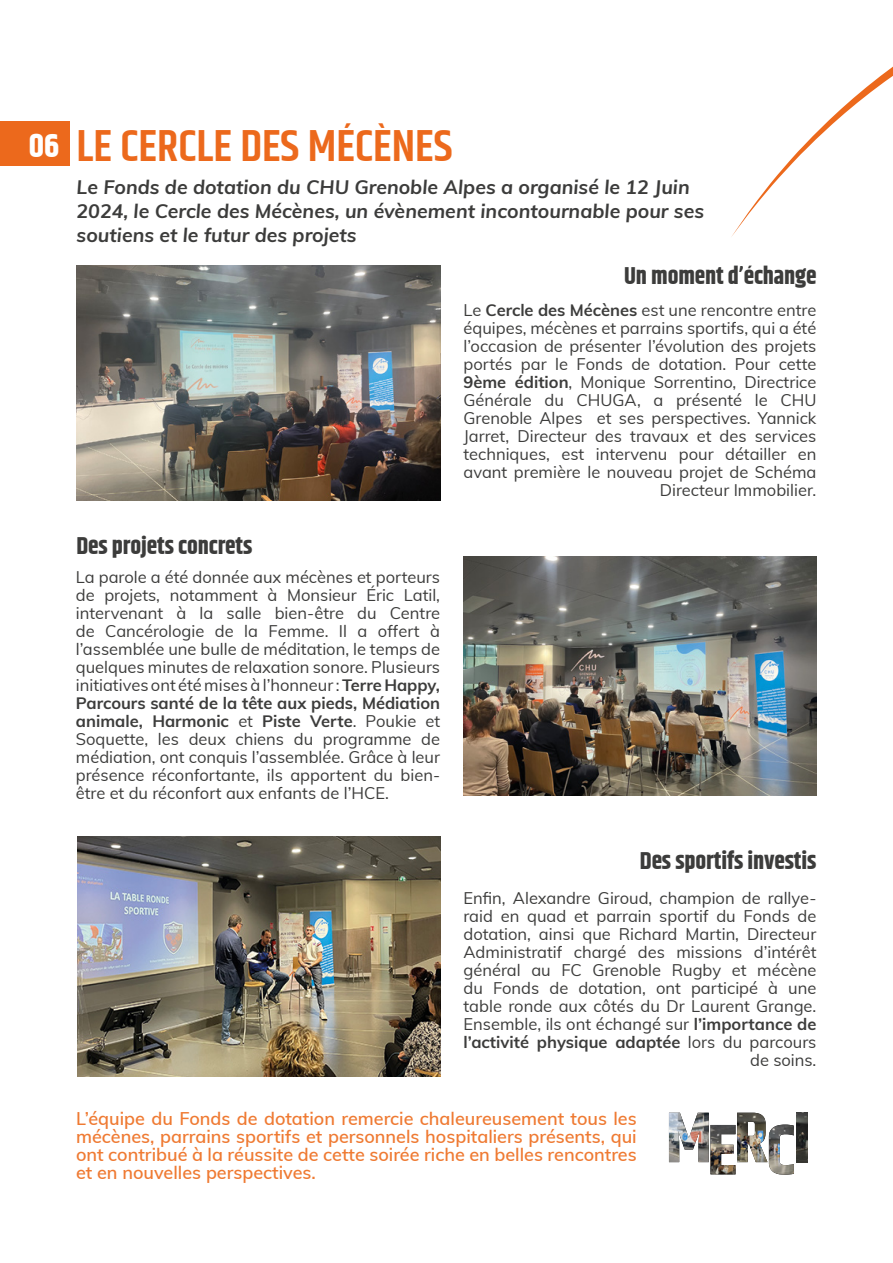
<style>
.page{position:relative;width:893px;height:1263px;background:#fff}
.page>*{position:absolute;margin:0;border:0;box-sizing:border-box;transform-origin:0 0}
.t1{font:600 45px "Khand";color:#ec691c}
.t2{font:700 32.7px "Khand";color:#fff}
.t3{font:700 24px "Khand";letter-spacing:-.005em;color:#3c3c3b}
.t4{font:italic 700 19.5px/24px "Muli";color:#3c3c3b}
.t5{font:600 18px/18px "Muli";color:#ef7a32;text-align:justify}
.t6{font:16.5px/18px "Muli";color:#3c3c3b;text-align:right}
.s1{font-weight:700}
</style>
<div class="page">
<svg style="left:731px;top:66px;width:162px;height:1097px"></svg>
<img style="left:77px;top:266px;width:363px;height:234px">
<img style="left:463px;top:556px;width:353px;height:239px">
<div style="left:0;top:121px;width:69px;height:45px;background:#ec691c"></div>
<img style="left:669px;top:1113px;width:125px;height:62px">
<img style="left:769px;top:1124px;width:25px;height:51px">
<img style="left:796px;top:1113px;width:11px;height:49px">
<img style="left:77px;top:836px;width:363px;height:240px">
<h2 class="t2" style="left:29px;top:122px;width:32px">06</h2>
<h1 class="t1" style="left:77px;top:116px;width:378px">LE CERCLE DES MÉCÈNES</h1>
<p class="t4" style="left:77px;top:174px;width:629px">Le Fonds de dotation du CHU Grenoble Alpes a organisé le 12 Juin<br>2024, le Cercle des Mécènes, un évènement incontournable pour ses soutiens et le futur des projets</p>
<h3 class="t3" style="left:624px;top:258px;width:194px">Un moment d’échange</h3>
<h3 class="t3" style="left:76px;top:529px;width:177px">Des projets concrets</h3>
<p class="t6" style="left:76px;top:568px;width:366px;text-align:justify">La parole a été donnée aux mécènes et porteurs de projets, notamment à Monsieur Éric Latil, intervenant à la salle bien-être du Centre de Cancérologie de la Femme. Il a offert à l’assemblée une bulle de méditation, le temps de quelques minutes de relaxation sonore. Plusieurs initiatives ont été mises à l’honneur : <span class="s1">Terre Happy, Parcours santé de la tête aux pieds, Médiation animale, Harmonic</span> et <span class="s1">Piste Verte</span>. Poukie et Soquette, les deux chiens du programme de médiation, ont conquis l’assemblée. Grâce à leur présence réconfortante, ils apportent du bien&shy;être et du réconfort aux enfants de l’HCE.</p>
<p class="t6" style="left:463px;top:301px;width:354px">Le <span class="s1">Cercle des Mécènes</span> est une rencontre entre équipes, mécènes et parrains sportifs, qui a été l’occasion de présenter l’évolution des projets portés par le Fonds de dotation. Pour cette <span class="s1">9ème édition</span>, Monique Sorrentino, Directrice Générale du CHUGA, a présenté le CHU Grenoble Alpes et ses perspectives. Yannick Jarret, Directeur des travaux et des services techniques, est intervenu pour détailler en avant première le nouveau projet de Schéma Directeur Immobilier.</p>
<h3 class="t3" style="left:640px;top:843px;width:178px">Des sportifs investis</h3>
<p class="t6" style="left:463px;top:888px;width:354px">Enfin, Alexandre Giroud, champion de rallye&shy;raid en quad et parrain sportif du Fonds de dotation, ainsi que Richard Martin, Directeur Administratif chargé des missions d’intérêt général au FC Grenoble Rugby et mécène du Fonds de dotation, ont participé à une table ronde aux côtés du Dr Laurent Grange.<br>Ensemble, ils ont échangé sur <span class="s1">l’importance de l’activité physique adaptée</span> lors du parcours de soins.</p>
<p class="t5" style="left:76px;top:1108px;width:562px">L’équipe du Fonds de dotation remercie chaleureusement tous les mécènes, parrains sportifs et personnels hospitaliers présents, qui ont contribué à la réussite de cette soirée riche en belles rencontres et en nouvelles perspectives.</p>
</div>
